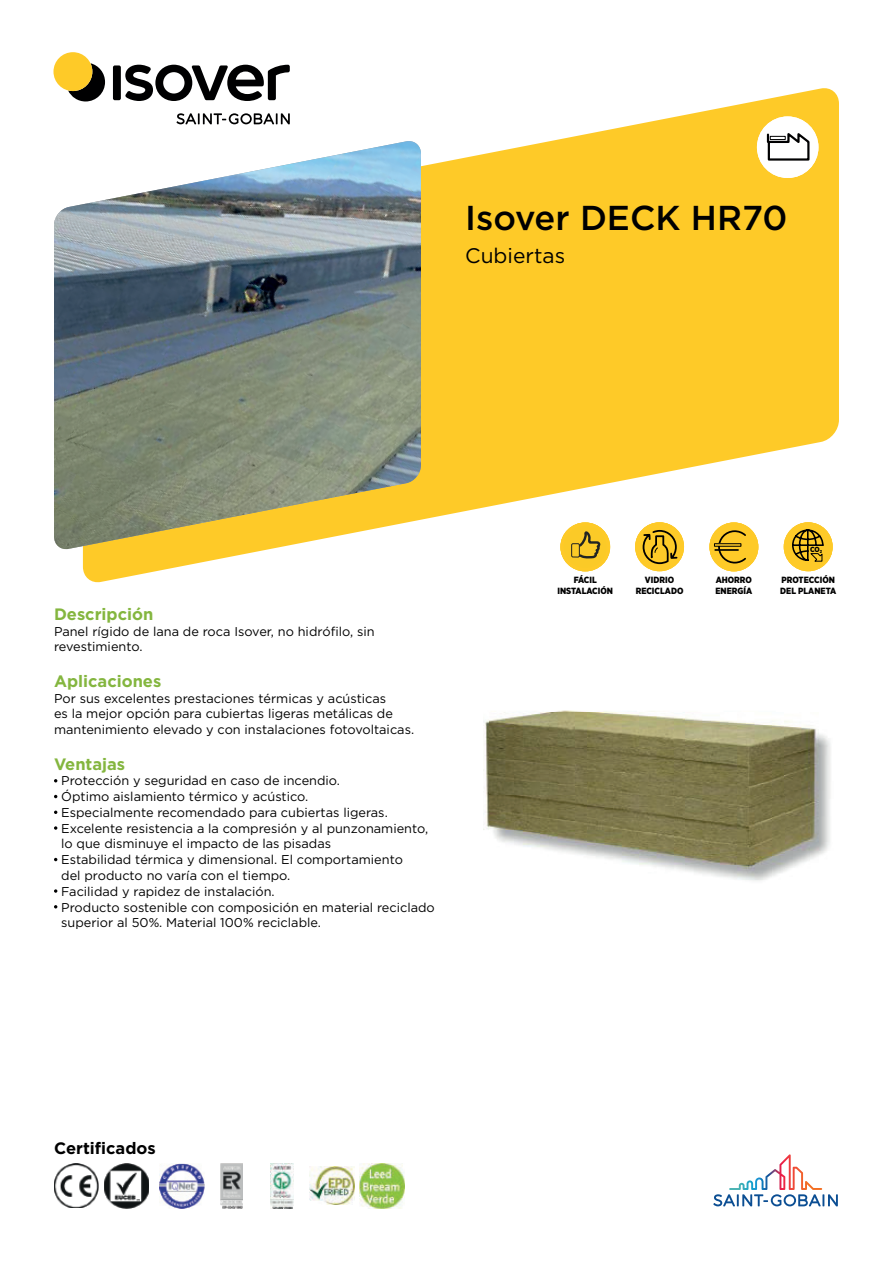
<style>
.page{position:relative;width:893px;height:1263px;background:#fff}
.page>*{position:absolute;margin:0;border:0;box-sizing:border-box;transform-origin:0 0}
.t1{font:500 34.5px "Gotham Pro";color:#000001}
.t2{font:21px "Gotham Pro";color:#000001}
.t3{font:700 16.5px "Gotham Pro";color:#84b63f}
.t4{font:700 16.5px "Gotham Pro";color:#000001}
.t5{font:12.75px/15.8px "Gotham Pro";color:#000001}
.t6{font:900 9px/10.8px "Gotham Narrow";color:#000001;text-align:center}
.t7{font:900 7.35px "Gotham Narrow";color:#000001}
</style>
<div class="page">
<svg style="left:83px;top:87px;width:756px;height:496px;fill:#feca28"></svg>
<img style="left:54px;top:141px;width:367px;height:409px">
<svg style="left:176px;top:113px;width:114px;height:11px"></svg>
<svg style="left:68px;top:63px;width:37px;height:38px"></svg>
<div style="left:113px;top:65px;width:8px;height:35px;background:#000001;border-radius:2px"></div>
<svg style="left:125px;top:65px;width:165px;height:36px"></svg>
<div style="left:53px;top:52px;width:39px;height:39px;background:#feca28;border-radius:50%"></div>
<img style="left:54px;top:1163px;width:45px;height:45px">
<img style="left:104px;top:1163px;width:45px;height:45px">
<img style="left:159px;top:1163px;width:45px;height:45px">
<img style="left:221px;top:1163px;width:22px;height:45px">
<img style="left:270px;top:1163px;width:23px;height:45px">
<img style="left:309px;top:1167px;width:45px;height:37px">
<img style="left:359px;top:1163px;width:45px;height:45px">
<svg style="left:713px;top:1154px;width:125px;height:52px"></svg>
<svg style="left:54px;top:826px;width:3px;height:4px"></svg>
<svg style="left:54px;top:889px;width:3px;height:4px"></svg>
<svg style="left:757px;top:116px;width:61px;height:62px"></svg>
<svg style="left:560px;top:522px;width:50px;height:49px"></svg>
<div style="left:572px;top:544px;width:7px;height:13px;background:#fbca27"></div>
<div style="left:571px;top:543px;width:9px;height:14px;border:1px solid #212423"></div>
<svg style="left:635px;top:522px;width:49px;height:49px"></svg>
<svg style="left:709px;top:522px;width:49px;height:49px"></svg>
<hr style="left:715px;top:549px;width:23px;height:2px;background:#000001">
<div style="left:714px;top:543px;width:27px;height:4px;border:1px solid #000001"></div>
<svg style="left:784px;top:522px;width:49px;height:49px"></svg>
<img style="left:489px;top:714px;width:342px;height:167px">
<img style="left:792px;top:714px;width:39px;height:64px">
<img style="left:483px;top:710px;width:155px;height:17px">
<img style="left:483px;top:727px;width:6px;height:103px">
<h1 class="t1" style="left:465px;top:198px;width:324px">Isover DECK HR70</h1>
<h2 class="t2" style="left:465px;top:244px;width:101px">Cubiertas</h2>
<p class="t3" style="left:54px;top:604px;width:101px">Descripción</p>
<p class="t5" style="left:54px;top:623px;width:322px">Panel rígido de lana de roca Isover, no hidrófilo, sin revestimiento.</p>
<p class="t3" style="left:54px;top:671px;width:109px">Aplicaciones</p>
<p class="t5" style="left:54px;top:690px;width:362px">Por sus excelentes prestaciones térmicas y acústicas<br>es la mejor opción para cubiertas ligeras metálicas de mantenimiento elevado y con instalaciones fotovoltaicas.</p>
<p class="t3" style="left:54px;top:754px;width:73px">Ventajas</p>
<p class="t5" style="left:61px;top:773px;width:375px">Protección y seguridad en caso de incendio.<br>Óptimo aislamiento térmico y acústico.<br>Especialmente recomendado para cubiertas ligeras.<br>Excelente resistencia a la compresión y al punzonamiento, lo que disminuye el impacto de las pisadas<br>Estabilidad térmica y dimensional. El comportamiento<br>del producto no varía con el tiempo.<br>Facilidad y rapidez de instalación.<br>Producto sostenible con composición en material reciclado superior al 50%. Material 100% reciclable.</p>
<p class="t4" style="left:54px;top:1138px;width:103px">Certificados</p>
<p class="t6" style="left:557px;top:574px;width:57px">FÁCIL<br>INSTALACIÓN</p>
<p class="t6" style="left:636px;top:574px;width:49px">VIDRIO<br>RECICLADO</p>
<p class="t6" style="left:715px;top:574px;width:38px;text-align:left">AHORRO<br>ENERGÍA</p>
<p class="t7" style="left:810px;top:545px;width:14px">CO<sub>2</sub></p>
<p class="t6" style="left:780px;top:574px;width:58px;text-align:left">PROTECCIÓN<br>DEL PLANETA</p>
</div>
